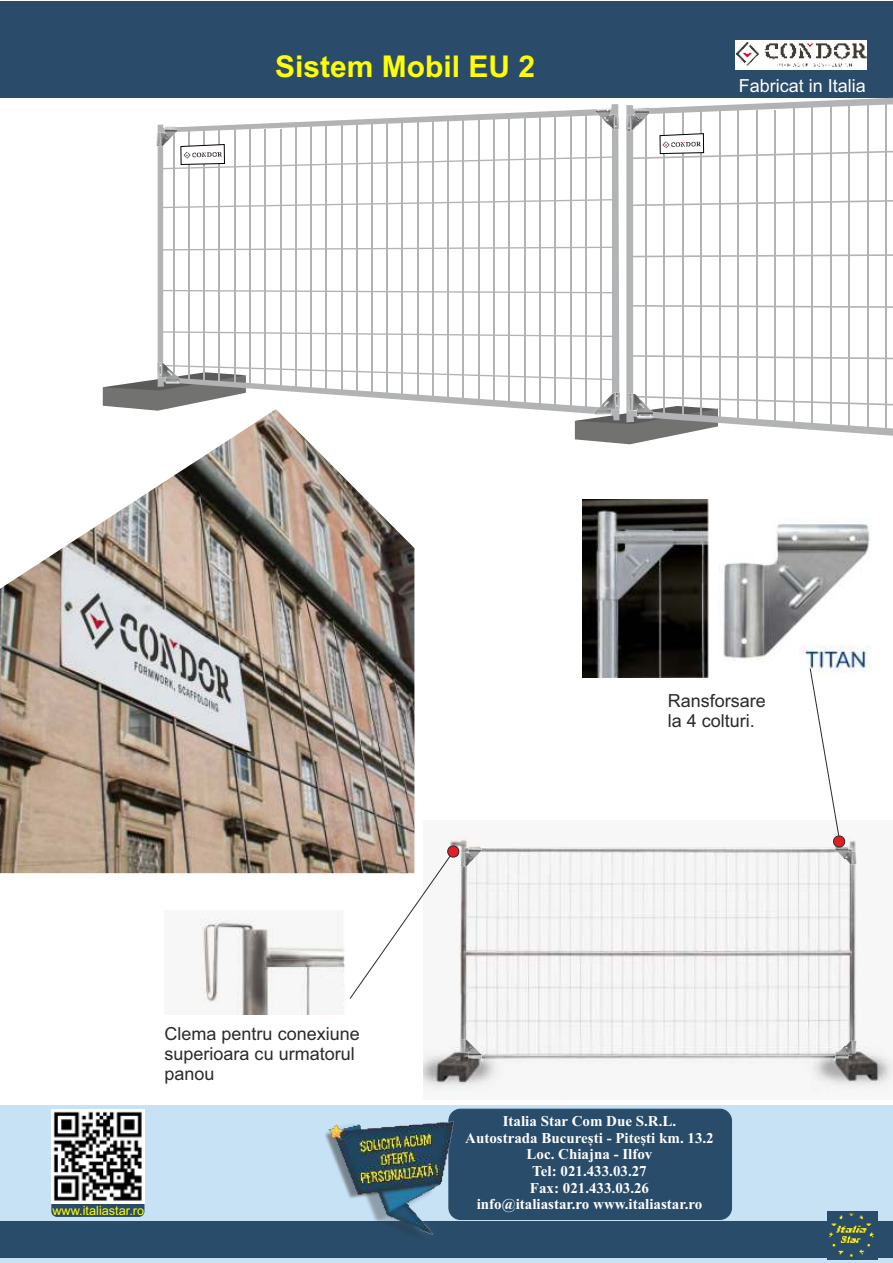
<style>
.page{position:relative;width:893px;height:1263px;background:#fff}
.page>*{position:absolute;margin:0;border:0;box-sizing:border-box;transform-origin:0 0}
.t1{font:700 30px "Arial";color:#ff0}
.t2{font:18px/20.1px "Arial";color:#2b2a29}
.t3{font:18px "Arial";color:#fff}
.t4{font:700 15px/16.6px "Times New Roman";color:#fefefe;text-align:center}
.t5{font:12.75px "Arial";color:#ff0}
</style>
<div class="page">
<div style="left:0;top:1105px;width:893px;height:158px;background:#c7e1f5"></div>
<div style="left:0;top:1221px;width:893px;height:36px;background:#294c6a"></div>
<div style="left:0;top:1px;width:893px;height:96px;background:#2a4c6a"></div>
<div style="left:736px;top:40px;width:131px;height:29px;background:#fefefe"></div>
<img style="left:736px;top:42px;width:131px;height:25px">
<img style="left:0;top:444px;width:414px;height:429px">
<svg style="left:626px;top:97px;width:267px;height:268px"></svg>
<hr style="left:885px;top:100px;width:1px;height:332px;background:#b1b3b4">
<hr style="left:867px;top:101px;width:1px;height:330px;background:#b1b3b4">
<hr style="left:848px;top:104px;width:2px;height:324px;background:#b1b3b4">
<hr style="left:830px;top:104px;width:1px;height:324px;background:#b1b3b4">
<hr style="left:811px;top:103px;width:2px;height:324px;background:#b1b3b4">
<hr style="left:793px;top:103px;width:1px;height:324px;background:#b1b3b4">
<hr style="left:774px;top:110px;width:2px;height:312px;background:#b1b3b4">
<hr style="left:756px;top:110px;width:1px;height:312px;background:#b1b3b4">
<hr style="left:737px;top:109px;width:2px;height:311px;background:#b1b3b4">
<hr style="left:719px;top:109px;width:2px;height:311px;background:#b1b3b4">
<hr style="left:700px;top:112px;width:2px;height:305px;background:#b1b3b4">
<hr style="left:682px;top:112px;width:1px;height:305px;background:#b1b3b4">
<hr style="left:664px;top:111px;width:1px;height:305px;background:#b1b3b4">
<hr style="left:645px;top:111px;width:2px;height:305px;background:#b1b3b4">
<svg style="left:629px;top:200px;width:264px;height:6px"></svg>
<svg style="left:633px;top:254px;width:260px;height:3px"></svg>
<svg style="left:630px;top:305px;width:263px;height:3px"></svg>
<svg style="left:632px;top:355px;width:261px;height:4px"></svg>
<svg style="left:158px;top:104px;width:461px;height:261px"></svg>
<hr style="left:600px;top:113px;width:2px;height:297px;background:#b1b3b4">
<hr style="left:585px;top:113px;width:1px;height:297px;background:#b1b3b4">
<hr style="left:570px;top:112px;width:1px;height:297px;background:#b1b3b4">
<hr style="left:555px;top:112px;width:1px;height:297px;background:#b1b3b4">
<hr style="left:539px;top:115px;width:2px;height:291px;background:#b1b3b4">
<hr style="left:524px;top:115px;width:1px;height:291px;background:#b1b3b4">
<hr style="left:509px;top:114px;width:1px;height:291px;background:#b1b3b4">
<hr style="left:493px;top:114px;width:2px;height:291px;background:#b1b3b4">
<hr style="left:478px;top:120px;width:1px;height:280px;background:#b1b3b4">
<hr style="left:463px;top:120px;width:1px;height:280px;background:#b1b3b4">
<hr style="left:448px;top:119px;width:1px;height:280px;background:#b1b3b4">
<hr style="left:432px;top:119px;width:2px;height:280px;background:#b1b3b4">
<hr style="left:417px;top:122px;width:1px;height:274px;background:#b1b3b4">
<hr style="left:402px;top:122px;width:1px;height:274px;background:#b1b3b4">
<hr style="left:387px;top:121px;width:1px;height:274px;background:#b1b3b4">
<hr style="left:371px;top:121px;width:2px;height:274px;background:#b1b3b4">
<hr style="left:356px;top:122px;width:2px;height:272px;background:#b1b3b4">
<hr style="left:341px;top:124px;width:1px;height:267px;background:#b1b3b4">
<hr style="left:326px;top:124px;width:1px;height:267px;background:#b1b3b4">
<hr style="left:311px;top:123px;width:1px;height:267px;background:#b1b3b4">
<hr style="left:295px;top:123px;width:2px;height:267px;background:#b1b3b4">
<hr style="left:280px;top:129px;width:1px;height:257px;background:#b1b3b4">
<hr style="left:265px;top:129px;width:1px;height:257px;background:#b1b3b4">
<hr style="left:249px;top:128px;width:2px;height:257px;background:#b1b3b4">
<hr style="left:234px;top:128px;width:1px;height:257px;background:#b1b3b4">
<hr style="left:219px;top:130px;width:1px;height:253px;background:#b1b3b4">
<hr style="left:203px;top:130px;width:2px;height:253px;background:#b1b3b4">
<hr style="left:188px;top:129px;width:2px;height:253px;background:#b1b3b4">
<hr style="left:173px;top:129px;width:1px;height:253px;background:#b1b3b4">
<svg style="left:160px;top:199px;width:453px;height:9px"></svg>
<svg style="left:163px;top:247px;width:453px;height:3px"></svg>
<svg style="left:161px;top:290px;width:453px;height:3px"></svg>
<svg style="left:162px;top:331px;width:454px;height:6px"></svg>
<svg style="left:103px;top:365px;width:790px;height:79px"></svg>
<svg style="left:630px;top:133px;width:263px;height:26px"></svg>
<svg style="left:161px;top:144px;width:453px;height:25px"></svg>
<img style="left:157px;top:125px;width:21px;height:24px">
<img style="left:593px;top:106px;width:26px;height:26px">
<img style="left:157px;top:359px;width:23px;height:28px">
<img style="left:592px;top:390px;width:29px;height:28px">
<img style="left:626px;top:105px;width:25px;height:29px">
<img style="left:626px;top:389px;width:28px;height:33px">
<img style="left:424px;top:838px;width:469px;height:253px">
<img style="left:461px;top:845px;width:23px;height:24px">
<img style="left:833px;top:845px;width:23px;height:22px">
<img style="left:461px;top:1036px;width:23px;height:24px">
<img style="left:833px;top:1038px;width:23px;height:22px">
<img style="left:582px;top:500px;width:290px;height:177px">
<svg style="left:809px;top:668px;width:36px;height:180px"></svg>
<svg style="left:349px;top:845px;width:111px;height:154px"></svg>
<img style="left:200px;top:919px;width:146px;height:95px">
<div style="left:310px;top:979px;width:32px;height:32px;background:#f6f6f6"></div>
<div style="left:449px;top:1109px;width:283px;height:110px;background:#294c6a;border:1px solid #294c6a;border-radius:12px"></div>
<img style="left:325px;top:1120px;width:129px;height:116px">
<img style="left:827px;top:1211px;width:51px;height:48px">
<div style="left:51px;top:1191px;width:93px;height:26px;background:#2a4c6a;border-radius:6px"></div>
<div style="left:51px;top:1108px;width:93px;height:95px;background:#fff"></div>
<img style="left:53px;top:1110px;width:92px;height:93px">
<h1 class="t1" style="left:275px;top:55px;width:262px">Sistem Mobil EU 2</h1>
<p class="t3" style="left:739px;top:79px;width:129px">Fabricat in Italia</p>
<p class="t2" style="left:668px;top:692px;width:100px">Ransforsare la 4 colturi.</p>
<p class="t2" style="left:165px;top:1025px;width:197px">Clema pentru conexiune superioara cu urmatorul panou</p>
<p class="t5" style="left:52px;top:1205px;width:93px">www.italiastar.ro</p>
<p class="t4" style="left:465px;top:1114px;width:250px">Italia Star Com Due S.R.L.<br>Autostrada București - Pitești km. 13.2<br>Loc. Chiajna - Ilfov<br>Tel: 021.433.03.27<br>Fax: 021.433.03.26<br>info@italiastar.ro www.italiastar.ro</p>
</div>
